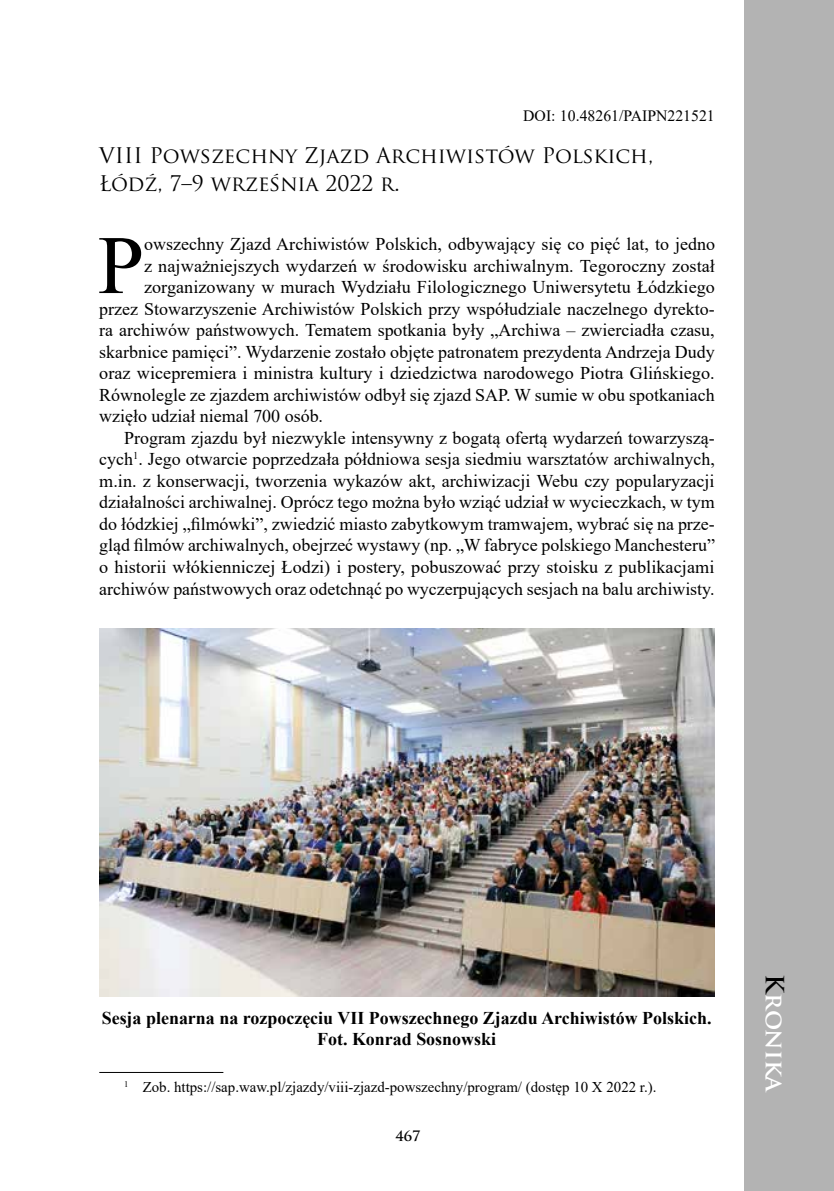
<style>
.page{position:relative;width:834px;height:1191px;background:#fff}
.page>*{position:absolute;margin:0;border:0;box-sizing:border-box;transform-origin:0 0}
.t1{font:82.95px "Times New Roman";color:#000}
.t2{font:700 24.5px "Trajan Pro";color:#fff}
.t3{font:21px/28px "Trajan Pro";color:#000}
.t4{font:17.85px "Times New Roman";color:#000}
.t5{font:700 17.85px/21.5px "Times New Roman";color:#000;text-align:center}
.t6{font:15.75px "Times New Roman";color:#000}
.t7{font:14.88px "Times New Roman";color:#000}
.t8{font:700 14px "Trajan Pro";color:#000}
.s1{color:#000}
</style>
<div class="page">
<div style="left:744px;top:0;width:89px;height:1191px;background:#b3b3b3"></div>
<hr style="left:99px;top:1072px;width:124px;height:1px;background:#000">
<img style="left:99px;top:628px;width:615px;height:368px">
<p class="t6" style="left:523px;top:104px;width:193px">DOI: 10.48261/PAIPN221521</p>
<p class="t3" style="left:99px;top:141px;width:555px">VIII Powszechny Zjazd Archiwistów Polskich,<br>Łódź, 7–9 września 2022 r.</p>
<h1 class="t1" style="left:98px;top:207px;width:48px">P</h1>
<p class="t4" style="left:144px;top:231px;width:572px">owszechny Zjazd Archiwistów Polskich, odbywający się co pięć lat, to jedno</p>
<p class="t4" style="left:144px;top:253px;width:572px">z najważniejszych wydarzeń w środowisku archiwalnym. Tegoroczny został</p>
<p class="t4" style="left:144px;top:274px;width:572px">zorganizowany w murach Wydziału Filologicznego Uniwersytetu Łódzkiego</p>
<p class="t4" style="left:99px;top:296px;width:617px">przez Stowarzyszenie Archiwistów Polskich przy współudziale naczelnego dyrekto-</p>
<p class="t4" style="left:99px;top:317px;width:617px">ra archiwów państwowych. Tematem spotkania były „Archiwa – zwierciadła czasu,</p>
<p class="t4" style="left:99px;top:339px;width:617px">skarbnice pamięci”. Wydarzenie zostało objęte patronatem prezydenta Andrzeja Dudy</p>
<p class="t4" style="left:99px;top:360px;width:617px">oraz wicepremiera i ministra kultury i dziedzictwa narodowego Piotra Glińskiego.</p>
<p class="t4" style="left:99px;top:382px;width:617px">Równolegle ze zjazdem archiwistów odbył się zjazd SAP. W sumie w obu spotkaniach</p>
<p class="t4" style="left:99px;top:404px;width:225px">wzięło udział niemal 700 osób.</p>
<p class="t4" style="left:124px;top:425px;width:592px">Program zjazdu był niezwykle intensywny z bogatą ofertą wydarzeń towarzyszą-</p>
<p class="t4" style="left:99px;top:447px;width:617px">cych<sup>1</sup>. Jego otwarcie poprzedzała półdniowa sesja siedmiu warsztatów archiwalnych,</p>
<p class="t4" style="left:99px;top:468px;width:616px">m.in. z konserwacji, tworzenia wykazów akt, archiwizacji Webu czy popularyzacji</p>
<p class="t4" style="left:99px;top:490px;width:617px">działalności archiwalnej. Oprócz tego można było wziąć udział w wycieczkach, w tym</p>
<p class="t4" style="left:99px;top:511px;width:617px">do łódzkiej „filmówki”, zwiedzić miasto zabytkowym tramwajem, wybrać się na prze-</p>
<p class="t4" style="left:99px;top:533px;width:617px">gląd filmów archiwalnych, obejrzeć wystawy (np. „W fabryce polskiego Manchesteru”</p>
<p class="t4" style="left:99px;top:554px;width:616px">o historii włókienniczej Łodzi) i postery, pobuszować przy stoisku z publikacjami</p>
<p class="t4" style="left:99px;top:576px;width:616px">archiwów państwowych oraz odetchnąć po wyczerpujących sesjach na balu archiwisty.</p>
<p class="t5" style="left:102px;top:1006px;width:611px">Sesja plenarna na rozpoczęciu VII Powszechnego Zjazdu Archiwistów Polskich.<br>Fot. Konrad Sosnowski</p>
<p class="t7" style="left:124px;top:1076px;width:533px"><sup>1</sup> Zob. https://sap.waw.pl/zjazdy/viii-zjazd-powszechny/program/ (dostęp 10 X 2022 r.).</p>
<p class="t8" style="left:395px;top:1127px;width:27px">467</p>
<h2 class="t2" style="left:790px;top:974px;width:122px;rotate:90deg"><span class="s1">K</span>ronika</h2>
</div>
